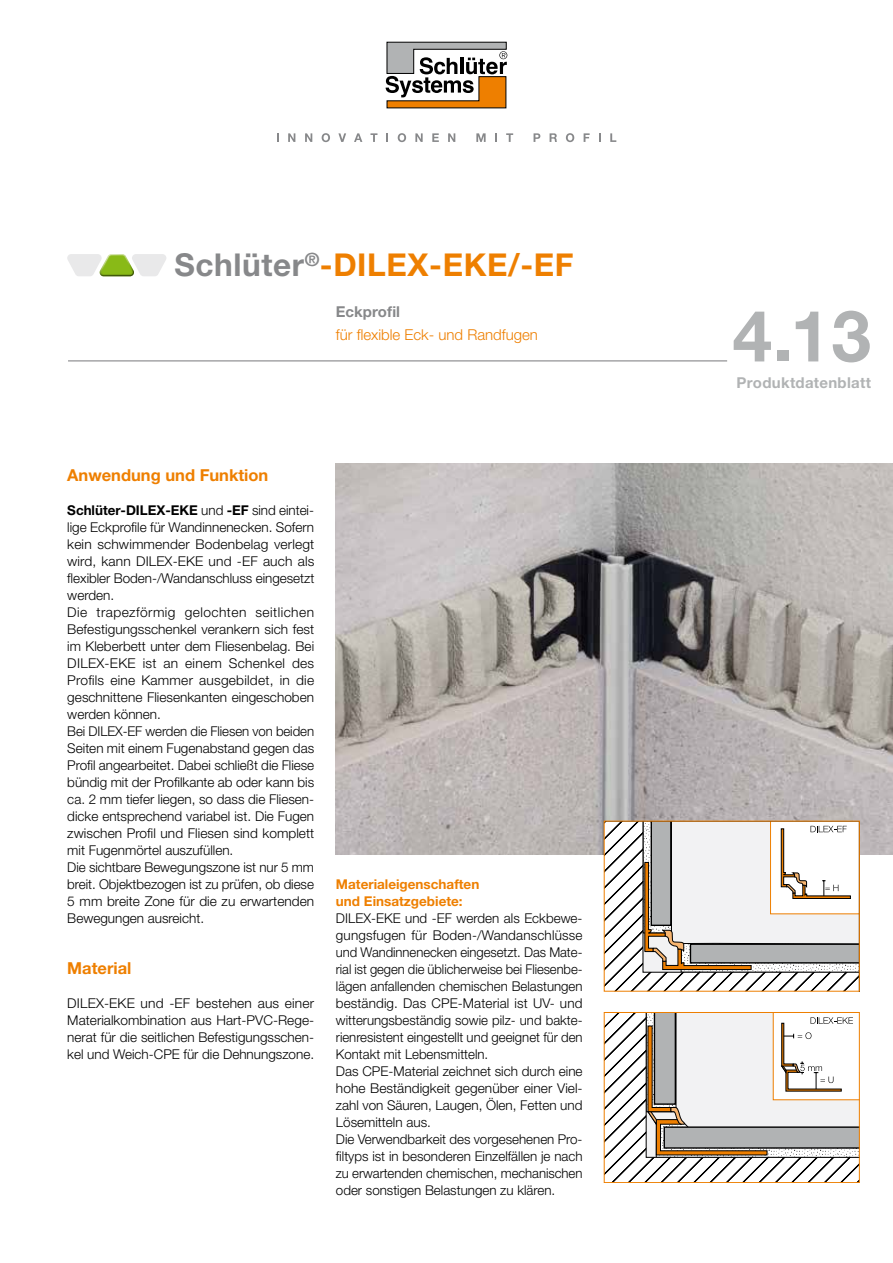
<style>
.page{position:relative;width:893px;height:1263px;background:#fff}
.page>*{position:absolute;margin:0;border:0;box-sizing:border-box;transform-origin:0 0}
.Datenblatt_Nr{font:700 71.25px "Helvetica Neue LT Pro";color:#b1b3b4}
.Titel{font:700 31.5px "Helvetica Neue LT Pro";letter-spacing:.02em;color:#ee7f00}
.Überschrift{font:700 16.5px "Helvetica Neue LT Pro";color:#ee7f00}
.Untertitel_2{font:300 15px "Helvetica Neue LT Pro";color:#ee7f00}
.Datenblatt_Sprachen{font:700 15px "Helvetica Neue LT Pro";letter-spacing:.02em;color:#b1b3b4}
.Untertitel_1{font:700 15px "Helvetica Neue LT Pro";color:#87888a}
.Fließtext{font:300 13.5px/17px "Helvetica Neue LT Pro";color:#000;text-align:justify}
.Textbaustein_1__Zeile{font:300 13.5px/17px "Helvetica Neue LT Pro";color:#000;text-align:justify}
.Unter-Überschrift{font:700 13.5px/17px "Helvetica Neue LT Pro";color:#ee7f00}
.s1{color:#87888a}
.s2{font-weight:700}
</style>
<div class="page">
<img style="left:336px;top:463px;width:557px;height:392px">
<svg style="left:604px;top:1012px;width:255px;height:170px"></svg>
<svg style="left:606px;top:823px;width:252px;height:166px"></svg>
<div style="left:604px;top:821px;width:256px;height:170px;border:1px solid #ee7f00"></div>
<svg style="left:386px;top:42px;width:121px;height:66px"></svg>
<svg style="left:288px;top:133px;width:7px;height:9px"></svg>
<svg style="left:305px;top:133px;width:7px;height:9px"></svg>
<svg style="left:322px;top:133px;width:8px;height:9px"></svg>
<svg style="left:338px;top:133px;width:8px;height:9px"></svg>
<svg style="left:354px;top:133px;width:8px;height:9px"></svg>
<svg style="left:370px;top:133px;width:7px;height:9px"></svg>
<svg style="left:386px;top:133px;width:2px;height:9px"></svg>
<svg style="left:398px;top:133px;width:8px;height:9px"></svg>
<svg style="left:415px;top:133px;width:8px;height:9px"></svg>
<svg style="left:432px;top:133px;width:7px;height:9px"></svg>
<svg style="left:448px;top:133px;width:7px;height:9px"></svg>
<svg style="left:476px;top:133px;width:10px;height:9px"></svg>
<svg style="left:495px;top:133px;width:2px;height:9px"></svg>
<svg style="left:506px;top:133px;width:7px;height:9px"></svg>
<svg style="left:534px;top:133px;width:6px;height:9px"></svg>
<svg style="left:550px;top:133px;width:7px;height:9px"></svg>
<svg style="left:566px;top:133px;width:8px;height:9px"></svg>
<svg style="left:584px;top:133px;width:6px;height:9px"></svg>
<svg style="left:599px;top:133px;width:2px;height:9px"></svg>
<svg style="left:610px;top:133px;width:6px;height:9px"></svg>
<hr style="left:68px;top:360px;width:659px;height:1px;background:#87888a">
<svg style="left:67px;top:254px;width:99px;height:22px"></svg>
<p class="Titel" style="left:174px;top:246px;width:401px"><span class="s1">Schlüter</span><sup>®</sup>-DILEX-EKE/-EF</p>
<p class="Untertitel_1" style="left:336px;top:303px;width:66px">Eckprofil</p>
<p class="Untertitel_2" style="left:336px;top:326px;width:203px">für flexible Eck- und Randfugen</p>
<p class="Überschrift" style="left:67px;top:464px;width:203px">Anwendung und Funktion</p>
<p class="Fließtext" style="left:67px;top:501px;width:248px"><span class="s2">Schlüter-DILEX-EKE</span> und <span class="s2">-EF</span> sind eintei&shy;lige Eckprofile für Wandinnenecken. Sofern kein schwimmender Bodenbelag verlegt wird, kann DILEX-EKE und -EF auch als flexibler Boden-/Wandanschluss eingesetzt werden.</p>
<p class="Fließtext" style="left:67px;top:603px;width:248px">Die trapezförmig gelochten seitlichen Befestigungsschenkel verankern sich fest im Kleberbett unter dem Fliesenbelag. Bei DILEX-EKE ist an einem Schenkel des Profils eine Kammer ausgebildet, in die geschnittene Fliesenkanten eingeschoben werden können.</p>
<p class="Fließtext" style="left:67px;top:722px;width:248px">Bei DILEX-EF werden die Fliesen von beiden Seiten mit einem Fugenabstand gegen das Profil angearbeitet. Dabei schließt die Fliese bündig mit der Profilkante ab oder kann bis ca. 2 mm tiefer liegen, so dass die Fliesen&shy;dicke entsprechend variabel ist. Die Fugen zwischen Profil und Fliesen sind komplett mit Fugenmörtel auszufüllen.</p>
<p class="Fließtext" style="left:67px;top:858px;width:248px">Die sichtbare Bewegungszone ist nur 5 mm breit. Objektbezogen ist zu prüfen, ob diese 5 mm breite Zone für die zu erwartenden Bewegungen ausreicht.</p>
<p class="Überschrift" style="left:67px;top:958px;width:66px">Material</p>
<p class="Textbaustein_1__Zeile" style="left:67px;top:994px;width:248px">DILEX-EKE und -EF bestehen aus einer Materialkombination aus Hart-PVC-Rege&shy;nerat für die seitlichen Befestigungsschen&shy;kel und Weich-CPE für die Dehnungszone.</p>
<p class="Unter-Überschrift" style="left:336px;top:875px;width:145px">Materialeigenschaften und Einsatzgebiete:</p>
<p class="Fließtext" style="left:336px;top:909px;width:248px">DILEX-EKE und -EF werden als Eckbewe&shy;gungsfugen für Boden-/Wandanschlüsse und Wandinnenecken eingesetzt. Das Mate&shy;rial ist gegen die üblicherweise bei Fliesenbe&shy;lägen anfallenden chemischen Belastungen beständig. Das CPE-Material ist UV- und witterungsbeständig sowie pilz- und bakte&shy;rienresistent eingestellt und geeignet für den Kontakt mit Lebensmitteln.</p>
<p class="Fließtext" style="left:336px;top:1062px;width:248px">Das CPE-Material zeichnet sich durch eine hohe Beständigkeit gegenüber einer Viel&shy;zahl von Säuren, Laugen, Ölen, Fetten und Lösemitteln aus.</p>
<p class="Fließtext" style="left:336px;top:1130px;width:248px">Die Verwendbarkeit des vorgesehenen Pro&shy;filtyps ist in besonderen Einzelfällen je nach zu erwartenden chemischen, mechanischen oder sonstigen Belastungen zu klären.</p>
<p class="Datenblatt_Nr" style="left:732px;top:292px;width:140px">4.13</p>
<p class="Datenblatt_Sprachen" style="left:736px;top:373px;width:136px">Produktdatenblatt</p>
</div>
